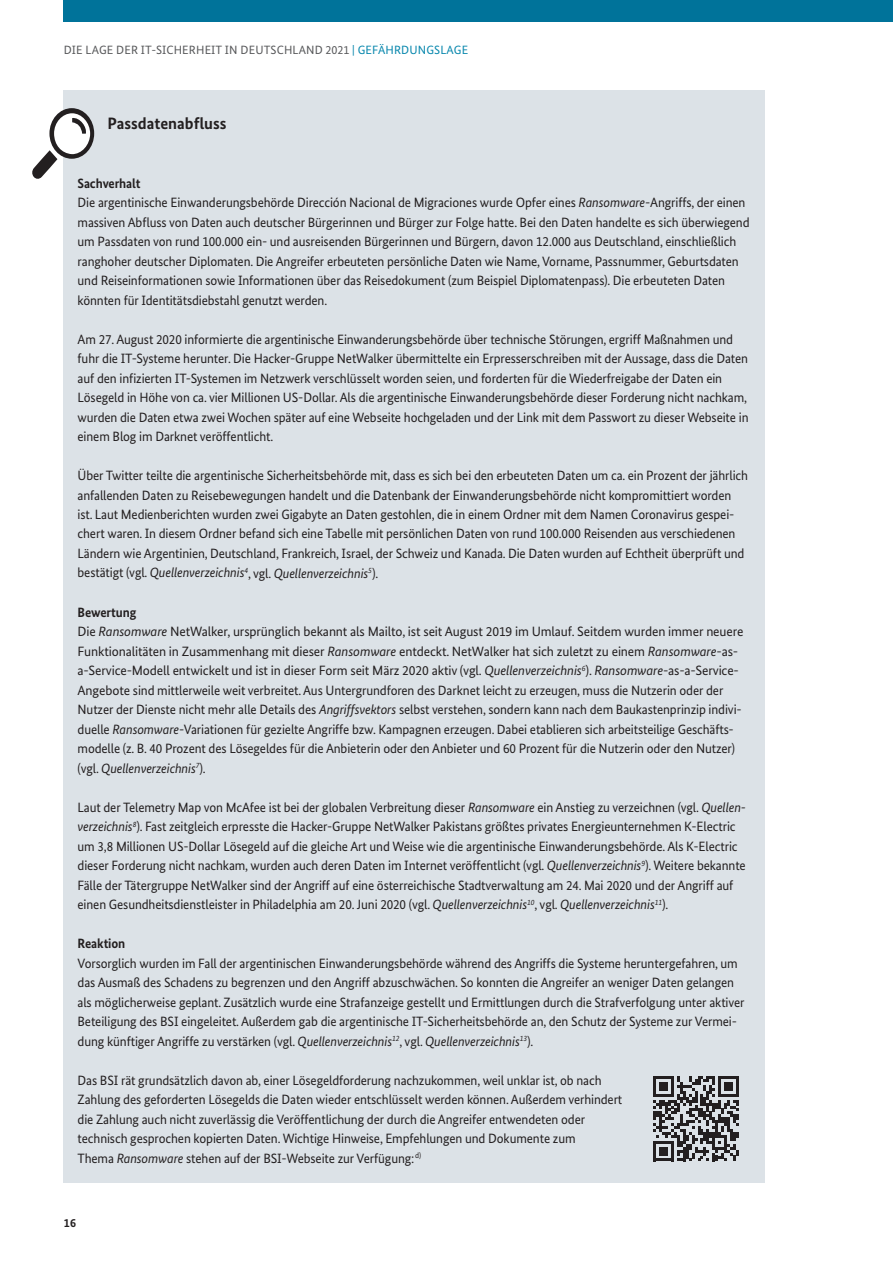
<style>
.page{position:relative;width:893px;height:1263px;background:#fff}
.page>*{position:absolute;margin:0;border:0;box-sizing:border-box;transform-origin:0 0}
.t1{font:700 16.5px "Bundes Sans";color:#231f20}
.t2{font:13.5px/19.5px "Bundes Sans";letter-spacing:-.01em;color:#231f20}
.t3{font:700 13.5px "Bundes Sans";letter-spacing:-.01em;color:#231f20}
.t4{font:12px "Bundes Sans";letter-spacing:.01em;color:#57585a}
.t5{font:700 12px "Bundes Sans";color:#231f20}
.s1{color:#0887ad}
.s2{font-weight:700}
.s3{font-style:italic}
</style>
<div class="page">
<div style="left:64px;top:0;width:829px;height:21px;background:#00739a"></div>
<div style="left:63px;top:90px;width:702px;height:1092px;background:#dce2e7"></div>
<svg style="left:32px;top:108px;width:62px;height:71px"></svg>
<svg style="left:654px;top:1076px;width:85px;height:85px"></svg>
<p class="t4" style="left:64px;top:43px;width:406px">DIE LAGE DER IT-SICHERHEIT IN DEUTSCHLAND 2021 <span class="s1">| GEFÄHRDUNGSLAGE</span></p>
<p class="t1" style="left:107px;top:113px;width:121px">Passdatenabfluss</p>
<p class="t2" style="left:78px;top:173px;width:673px"><span class="s2">Sachverhalt<br></span>Die argentinische Einwanderungsbehörde Dirección Nacional de Migraciones wurde Opfer eines <span class="s3">Ransomware</span>-Angriffs, der einen massiven Abfluss von Daten auch deutscher Bürgerinnen und Bürger zur Folge hatte. Bei den Daten handelte es sich überwiegend um Passdaten von rund 100.000 ein- und ausreisenden Bürgerinnen und Bürgern, davon 12.000 aus Deutschland, einschließlich ranghoher deutscher Diplomaten. Die Angreifer erbeuteten persönliche Daten wie Name, Vorname, Passnummer, Geburtsdaten und Reiseinformationen sowie Informationen über das Reisedokument (zum Beispiel Diplomatenpass). Die erbeuteten Daten könnten für Identitätsdiebstahl genutzt werden.</p>
<p class="t2" style="left:78px;top:329px;width:672px">Am 27. August 2020 informierte die argentinische Einwanderungsbehörde über technische Störungen, ergriff Maßnahmen und fuhr die IT-Systeme herunter. Die Hacker-Gruppe NetWalker übermittelte ein Erpresserschreiben mit der Aussage, dass die Daten auf den infizierten IT-Systemen im Netzwerk verschlüsselt worden seien, und forderten für die Wiederfreigabe der Daten ein Lösegeld in Höhe von ca. vier Millionen US-Dollar. Als die argentinische Einwanderungsbehörde dieser Forderung nicht nachkam, wurden die Daten etwa zwei Wochen später auf eine Webseite hochgeladen und der Link mit dem Passwort zu dieser Webseite in einem Blog im Darknet veröffentlicht.</p>
<p class="t2" style="left:78px;top:465px;width:672px">Über Twitter teilte die argentinische Sicherheitsbehörde mit, dass es sich bei den erbeuteten Daten um ca. ein Prozent der jährlich anfallenden Daten zu Reisebewegungen handelt und die Datenbank der Einwanderungsbehörde nicht kompromittiert worden ist. Laut Medienberichten wurden zwei Gigabyte an Daten gestohlen, die in einem Ordner mit dem Namen Coronavirus gespei&shy;chert waren. In diesem Ordner befand sich eine Tabelle mit persönlichen Daten von rund 100.000 Reisenden aus verschiedenen Ländern wie Argentinien, Deutschland, Frankreich, Israel, der Schweiz und Kanada. Die Daten wurden auf Echtheit überprüft und bestätigt (vgl. <span class="s3">Quellenverzeichnis</span><sup>4</sup>, vgl. <span class="s3">Quellenverzeichnis</span><sup>5</sup>).</p>
<p class="t2" style="left:78px;top:602px;width:667px"><span class="s2">Bewertung<br></span>Die <span class="s3">Ransomware</span> NetWalker, ursprünglich bekannt als Mailto, ist seit August 2019 im Umlauf. Seitdem wurden immer neuere Funktionalitäten in Zusammenhang mit dieser <span class="s3">Ransomware</span> entdeckt. NetWalker hat sich zuletzt zu einem <span class="s3">Ransomware</span>-as&shy;a-Service-Modell entwickelt und ist in dieser Form seit März 2020 aktiv (vgl. <span class="s3">Quellenverzeichnis</span><sup>6</sup>). <span class="s3">Ransomware</span>-as-a-Service-Angebote sind mittlerweile weit verbreitet. Aus Untergrundforen des Darknet leicht zu erzeugen, muss die Nutzerin oder der Nutzer der Dienste nicht mehr alle Details des <span class="s3">Angriffsvektors</span> selbst verstehen, sondern kann nach dem Baukastenprinzip indivi&shy;duelle <span class="s3">Ransomware</span>-Variationen für gezielte Angriffe bzw. Kampagnen erzeugen. Dabei etablieren sich arbeitsteilige Geschäfts&shy;modelle (z. B. 40 Prozent des Lösegeldes für die Anbieterin oder den Anbieter und 60 Prozent für die Nutzerin oder den Nutzer) (vgl. <span class="s3">Quellenverzeichnis</span><sup>7</sup>).</p>
<p class="t2" style="left:78px;top:797px;width:670px">Laut der Telemetry Map von McAfee ist bei der globalen Verbreitung dieser <span class="s3">Ransomware</span> ein Anstieg zu verzeichnen (vgl. <span class="s3">Quellen&shy;verzeichnis</span><sup>8</sup>). Fast zeitgleich erpresste die Hacker-Gruppe NetWalker Pakistans größtes privates Energieunternehmen K-Electric um 3,8 Millionen US-Dollar Lösegeld auf die gleiche Art und Weise wie die argentinische Einwanderungsbehörde. Als K-Electric dieser Forderung nicht nachkam, wurden auch deren Daten im Internet veröffentlicht (vgl. <span class="s3">Quellenverzeichnis</span><sup>9</sup>). Weitere bekannte Fälle der Tätergruppe NetWalker sind der Angriff auf eine österreichische Stadtverwaltung am 24. Mai 2020 und der Angriff auf einen Gesundheitsdienstleister in Philadelphia am 20. Juni 2020 (vgl. <span class="s3">Quellenverzeichnis</span><sup>10</sup>, vgl. <span class="s3">Quellenverzeichnis</span><sup>11</sup>).</p>
<p class="t3" style="left:78px;top:935px;width:49px">Reaktion</p>
<p class="t2" style="left:78px;top:953px;width:668px">Vorsorglich wurden im Fall der argentinischen Einwanderungsbehörde während des Angriffs die Systeme heruntergefahren, um das Ausmaß des Schadens zu begrenzen und den Angriff abzuschwächen. So konnten die Angreifer an weniger Daten gelangen als möglicherweise geplant. Zusätzlich wurde eine Strafanzeige gestellt und Ermittlungen durch die Strafverfolgung unter aktiver Beteiligung des BSI eingeleitet. Außerdem gab die argentinische IT-Sicherheitsbehörde an, den Schutz der Systeme zur Vermei&shy;dung künftiger Angriffe zu verstärken (vgl. <span class="s3">Quellenverzeichnis</span><sup>12</sup>, vgl. <span class="s3">Quellenverzeichnis</span><sup>13</sup>).</p>
<p class="t2" style="left:78px;top:1070px;width:546px">Das BSI rät grundsätzlich davon ab, einer Lösegeldforderung nachzukommen, weil unklar ist, ob nach Zahlung des geforderten Lösegelds die Daten wieder entschlüsselt werden können. Außerdem verhindert die Zahlung auch nicht zuverlässig die Veröffentlichung der durch die Angreifer entwendeten oder technisch gesprochen kopierten Daten. Wichtige Hinweise, Empfehlungen und Dokumente zum<br>Thema <span class="s3">Ransomware</span> stehen auf der BSI-Webseite zur Verfügung:<sup>d)</sup></p>
<p class="t5" style="left:64px;top:1215px;width:14px">16</p>
</div>
